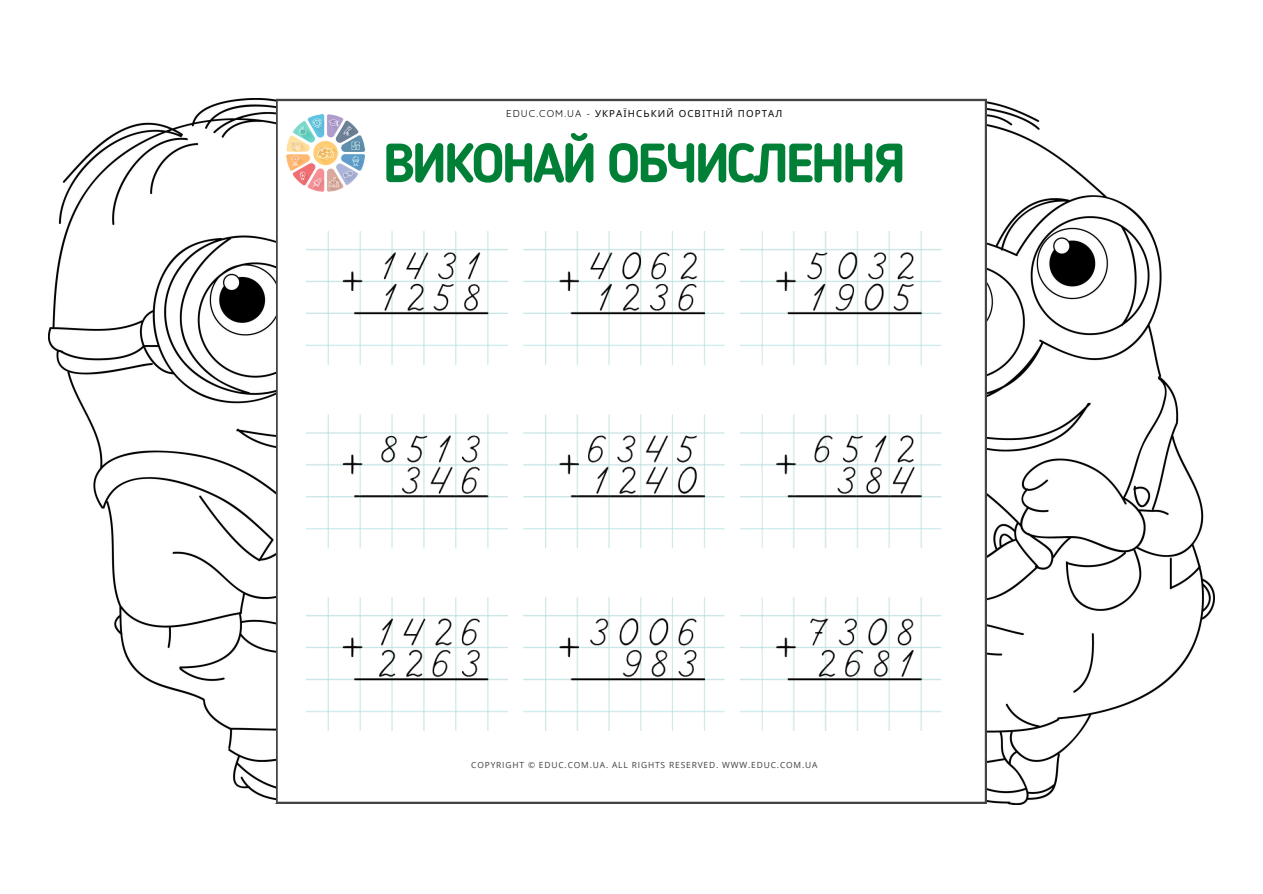
<style>
.page{position:relative;width:1263px;height:894px;background:#fff}
.page>*{position:absolute;margin:0;border:0;box-sizing:border-box;transform-origin:0 0}
.t1{font:700 54.6px "Blogger Sans";letter-spacing:-.055em;color:#008037}
.t2{font:9.75px "Noto Sans";letter-spacing:.115em;color:#070404}
.t3{font:8.4px "Open Sans";letter-spacing:.1em;color:#3e3e3e}
.s1{font-family:"Quicksand"}
</style>
<div class="page">
<svg style="left:276px;top:99px;width:711px;height:704px"></svg>
<img style="left:287px;top:114px;width:77px;height:78px">
<img style="left:307px;top:231px;width:639px;height:498px">
<img style="left:48px;top:99px;width:228px;height:702px">
<img style="left:987px;top:101px;width:227px;height:702px">
<p class="t2" style="left:506px;top:107px;width:278px"><span class="s1">EDUC.COM.UA -</span> УКРАЇНСЬКИЙ ОСВІТНІЙ ПОРТАЛ</p>
<h1 class="t1" style="left:383px;top:140px;width:524px">ВИКОНАЙ ОБЧИСЛЕННЯ</h1>
<p class="t3" style="left:471px;top:758px;width:348px">COPYRIGHT © EDUC.COM.UA. ALL RIGHTS RESERVED. WWW.EDUC.COM.UA</p>
</div>
